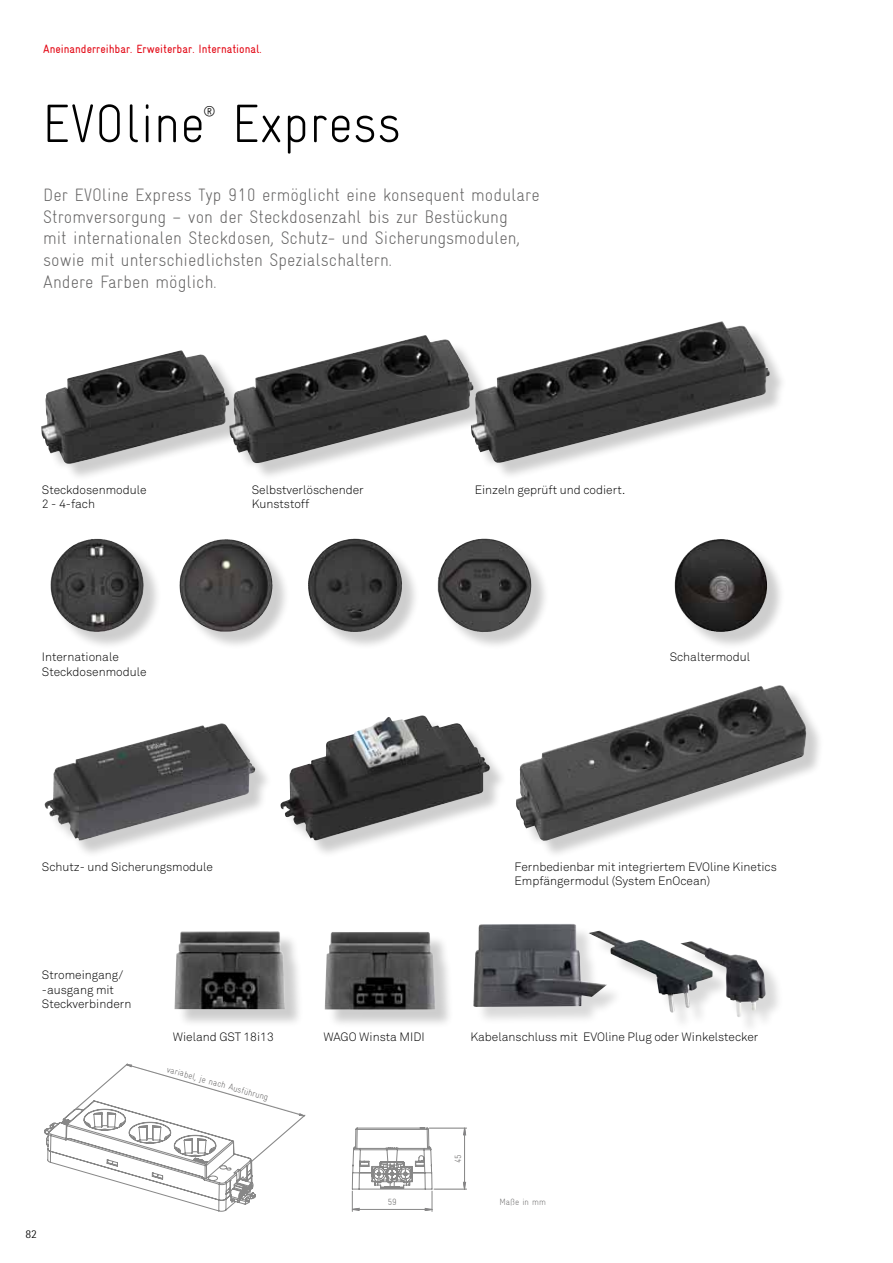
<style>
.page{position:relative;width:893px;height:1263px;background:#fff}
.page>*{position:absolute;margin:0;border:0;box-sizing:border-box;transform-origin:0 0}
.t1{font:300 condensed 54px "Gravur";color:#000}
.t2{font:300 condensed 18px/21.6px "Gravur";color:#646363}
.t3{font:300 condensed 13.95px "Gravur";color:#000}
.t4{font:300 12px/14.4px "Akkurat";color:#000}
.t5{font:condensed 12px "Gravur";color:#e30613}
.t6{font:300 12px "Rotis Semi Sans";color:#000}
.t7{font:300 condensed 9px "Gravur";color:#646363}
.t8{font:300 condensed 9px "Gravur";color:#706f6f}
</style>
<div class="page">
<div style="left:473px;top:324px;width:315px;height:157px;background:#000;opacity:.2"></div>
<img style="left:473px;top:321px;width:297px;height:142px">
<div style="left:232px;top:338px;width:259px;height:143px;background:#000;opacity:.2"></div>
<img style="left:232px;top:335px;width:241px;height:129px">
<div style="left:44px;top:353px;width:204px;height:129px;background:#000;opacity:.2"></div>
<img style="left:41px;top:350px;width:189px;height:115px">
<div style="left:53px;top:541px;width:109px;height:110px;background:#000;opacity:.2"></div>
<img style="left:50px;top:539px;width:44px;height:76px">
<div style="left:182px;top:541px;width:109px;height:109px;background:#000;opacity:.2"></div>
<img style="left:179px;top:539px;width:48px;height:71px">
<div style="left:310px;top:541px;width:111px;height:110px;background:#000;opacity:.2"></div>
<img style="left:308px;top:539px;width:45px;height:73px">
<div style="left:440px;top:541px;width:110px;height:110px;background:#000;opacity:.2"></div>
<img style="left:438px;top:539px;width:46px;height:81px">
<div style="left:519px;top:688px;width:306px;height:171px;background:#000;opacity:.2"></div>
<img style="left:516px;top:685px;width:290px;height:157px">
<div style="left:47px;top:726px;width:227px;height:133px;background:#000;opacity:.2"></div>
<img style="left:74px;top:724px;width:143px;height:39px">
<div style="left:283px;top:718px;width:225px;height:141px;background:#000;opacity:.2"></div>
<img style="left:280px;top:715px;width:210px;height:126px">
<div style="left:677px;top:541px;width:109px;height:110px;background:#000;opacity:.2"></div>
<img style="left:675px;top:539px;width:81px;height:93px">
<div style="left:327px;top:934px;width:127px;height:94px;background:#000;opacity:.2"></div>
<img style="left:325px;top:932px;width:110px;height:77px">
<div style="left:177px;top:933px;width:127px;height:95px;background:#000;opacity:.2"></div>
<img style="left:174px;top:931px;width:111px;height:78px">
<div style="left:476px;top:926px;width:149px;height:99px;background:#000;opacity:.15"></div>
<img style="left:473px;top:924px;width:134px;height:83px">
<div style="left:592px;top:933px;width:139px;height:98px;background:#fff"></div>
<img style="left:588px;top:930px;width:92px;height:83px">
<div style="left:684px;top:944px;width:100px;height:91px;background:#000;opacity:.15"></div>
<img style="left:680px;top:941px;width:86px;height:76px">
<svg style="left:44px;top:1064px;width:262px;height:147px"></svg>
<hr style="left:434px;top:1189px;width:33px;height:1px;background:#878787">
<hr style="left:429px;top:1128px;width:38px;height:1px;background:#878787">
<svg style="left:351px;top:1127px;width:115px;height:85px"></svg>
<p class="t5" style="left:43px;top:42px;width:220px">Aneinanderreihbar. Erweiterbar. International.</p>
<h1 class="t1" style="left:42px;top:93px;width:165px">EVOline</h1>
<p class="t3" style="left:203px;top:103px;width:14px">®</p>
<h1 class="t1" style="left:231px;top:93px;width:171px">Express</h1>
<p class="t2" style="left:43px;top:184px;width:498px">Der EVOline Express Typ 910 ermöglicht eine konsequent modulare Stromversorgung – von der Steckdosenzahl bis zur Bestückung<br>mit internationalen Steckdosen, Schutz- und Sicherungsmodulen, sowie mit unterschiedlichsten Spezialschaltern.<br>Andere Farben möglich.</p>
<p class="t4" style="left:42px;top:483px;width:106px">Steckdosenmodule<br>2 - 4-fach</p>
<p class="t4" style="left:252px;top:483px;width:113px">Selbstverlöschender<br>Kunststoff</p>
<p class="t4" style="left:475px;top:483px;width:152px">Einzeln geprüft und codiert.</p>
<p class="t4" style="left:42px;top:650px;width:106px">Internationale<br>Steckdosenmodule</p>
<p class="t4" style="left:670px;top:650px;width:82px">Schaltermodul</p>
<p class="t4" style="left:42px;top:860px;width:173px">Schutz- und Sicherungsmodule</p>
<p class="t4" style="left:515px;top:860px;width:264px">Fernbedienbar mit integriertem EVOline Kinetics<br>Empfängermodul (System EnOcean)</p>
<p class="t4" style="left:42px;top:968px;width:91px">Stromeingang/ -ausgang mit<br>Steckverbindern</p>
<p class="t6" style="left:26px;top:1227px;width:13px">82</p>
<p class="t4" style="left:173px;top:1030px;width:103px">Wieland GST 18i13</p>
<p class="t4" style="left:323px;top:1030px;width:103px">WAGO Winsta MIDI</p>
<p class="t7" style="left:168px;top:1064px;width:107px;rotate:16deg">variabel, je nach Ausführung</p>
<p class="t4" style="left:470px;top:1030px;width:289px">Kabelanschluss mit EVOline Plug oder Winkelstecker</p>
<p class="t7" style="left:453px;top:1163px;width:11px;rotate:-90deg">45</p>
<p class="t7" style="left:388px;top:1197px;width:11px">59</p>
<p class="t8" style="left:499px;top:1197px;width:48px">Maße in mm</p>
</div>
